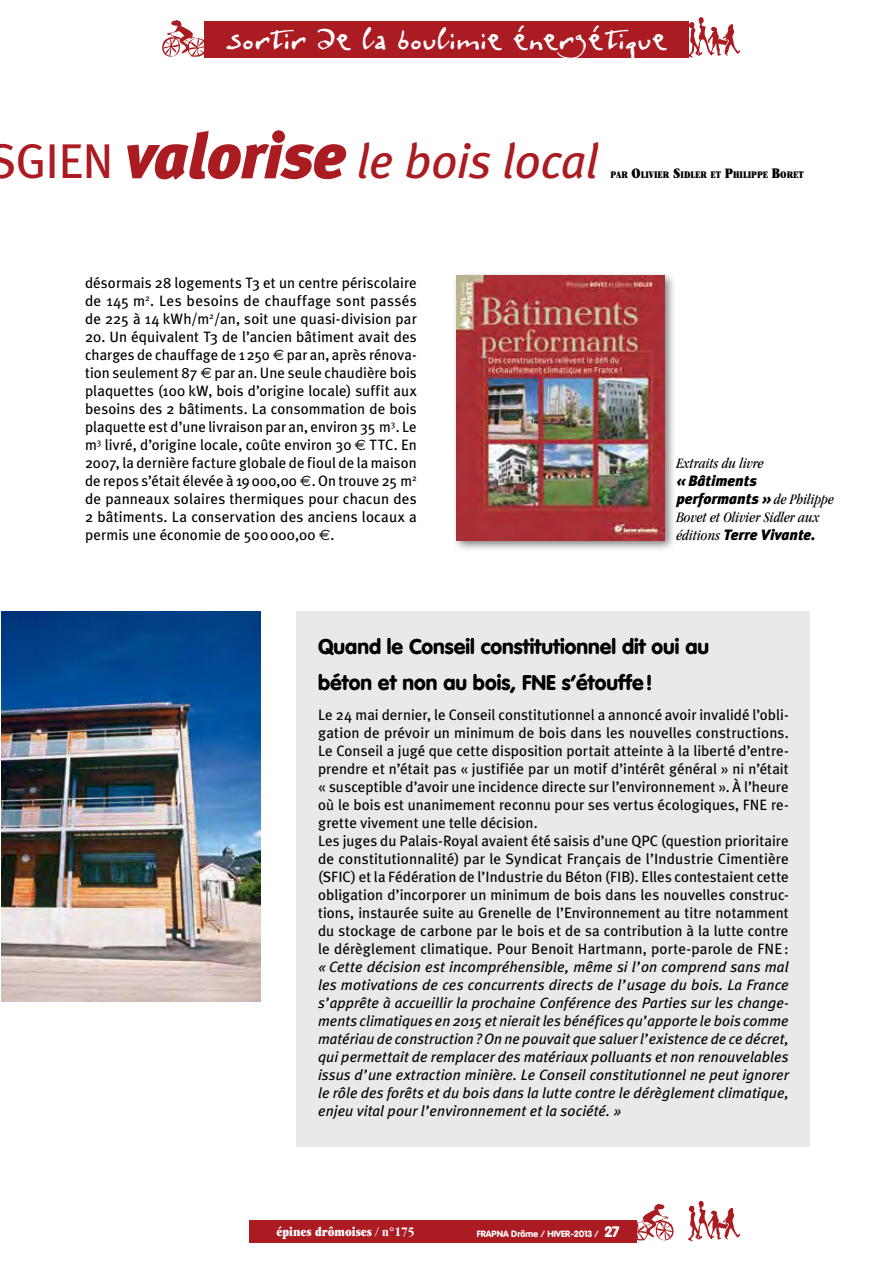
<style>
.page{position:relative;width:893px;height:1263px;background:#fff}
.page>*{position:absolute;margin:0;border:0;box-sizing:border-box;transform-origin:0 0}
.t1{font:italic 48.75px "Meta Plus";letter-spacing:-.01em;color:#ab1b22}
.t2{font:37.5px "Contrivance";color:#fff}
.t3{font:900 21px/36px "VAG Rounded";color:#000}
.t4{font:15px/18px "Meta Plus";letter-spacing:.005em;color:#000;text-align:justify}
.t5{font:italic 15px/18px "Meta Plus";letter-spacing:.005em;color:#000;text-align:justify}
.t6{font:italic 900 15px/18px "Meta Plus";color:#000}
.t7{font:italic condensed 15px "Garamond";letter-spacing:.005em;color:#000}
.t8{font:ultra-condensed 13.5px "Garamond";color:#fff}
.t9{font:ultra-condensed 10.5px "Garamond";color:#000}
.t10{font:900 9px "VAG Rounded";color:#fff}
.s1{font-style:normal}
.s2{font-weight:900;font-size:64.5px}
.s3{font-size:15px}
.s4{font-family:"Euro Sans"}
.s5{font-family:"Garamond";font-weight:400;font-stretch:condensed}
.s6{font-weight:300;font-stretch:condensed}
.s7{font-weight:700;font-stretch:condensed}
</style>
<div class="page">
<div style="left:249px;top:1221px;width:387px;height:22px;background:#ab1b22"></div>
<div style="left:204px;top:21px;width:485px;height:37px;background:#ab1b22"></div>
<svg style="left:162px;top:20px;width:42px;height:38px"></svg>
<svg style="left:628px;top:1204px;width:45px;height:39px"></svg>
<svg style="left:689px;top:17px;width:51px;height:41px"></svg>
<svg style="left:688px;top:1201px;width:52px;height:40px"></svg>
<div style="left:297px;top:612px;width:513px;height:535px;background:#e9e9ea"></div>
<div style="left:452px;top:271px;width:225px;height:281px;background:#000;opacity:.5"></div>
<img style="left:456px;top:275px;width:208px;height:265px">
<img style="left:1px;top:612px;width:260px;height:390px">
<h2 class="t2" style="left:225px;top:14px;width:444px">sortir de la boulimie énergétique</h2>
<h1 class="t1" style="left:-12px;top:133px;width:611px"><span class="s1">SGIEN</span> <span class="s2">valorise</span> le bois local</h1>
<p class="t9" style="left:610px;top:171px;width:194px">PAR <span class="s3">O</span>LIVIER <span class="s3">S</span>IDLER ET <span class="s3">P</span>HILIPPE <span class="s3">B</span>ORET</p>
<p class="t4" style="left:85px;top:274px;width:333px">désormais 28 logements T3 et un centre périscolaire de 145 m<sup>2</sup>. Les besoins de chauffage sont passés de 225 à 14 kWh/m<sup>2</sup>/an, soit une quasi-division par</p>
<p class="t4" style="left:85px;top:328px;width:333px">20. Un équivalent T3 de l’ancien bâtiment avait des charges de chauffage de 1250 <span class="s4">€</span> par an, après rénova&shy;tion seulement 87 <span class="s4">€</span> par an. Une seule chaudière bois plaquettes (100 kW, bois d’origine locale) suffit aux besoins des 2 bâtiments. La consommation de bois plaquette est d’une livraison par an, environ 35 m<sup>3</sup>. Le m<sup>3</sup> livré, d’origine locale, coûte environ 30 <span class="s4">€</span> TTC. En 2007, la dernière facture globale de fioul de la maison de repos s’était élevée à 19000,00 <span class="s4">€</span>. On trouve 25 m<sup>2 </sup>de panneaux solaires thermiques pour chacun des 2 bâtiments. La conservation des anciens locaux a permis une économie de 500000,00 <span class="s4">€</span>.</p>
<p class="t7" style="left:676px;top:458px;width:89px">Extraits du livre</p>
<p class="t6" style="left:676px;top:472px;width:159px">« Bâtiments performants » <span class="s5">de Philippe</span></p>
<p class="t7" style="left:676px;top:512px;width:144px">Bovet et Olivier Sidler aux</p>
<p class="t6" style="left:676px;top:526px;width:140px"><span class="s5">éditions</span> Terre Vivante.</p>
<h3 class="t3" style="left:318px;top:630px;width:392px">Quand le Conseil constitutionnel dit oui au béton et non au bois, FNE s’étouffe!</h3>
<p class="t4" style="left:318px;top:706px;width:472px;text-align:left">Le 24 mai dernier, le Conseil constitutionnel a annoncé avoir invalidé l’obli&shy;gation de prévoir un minimum de bois dans les nouvelles constructions.<br>Le Conseil a jugé que cette disposition portait atteinte à la liberté d’entre&shy;prendre et n’était pas « justifiée par un motif d’intérêt général » ni n’était « susceptible d’avoir une incidence directe sur l’environnement ». À l’heure où le bois est unanimement reconnu pour ses vertus écologiques, FNE re&shy;grette vivement une telle décision.<br>Les juges du Palais-Royal avaient été saisis d’une QPC (question prioritaire de constitutionnalité) par le Syndicat Français de l’Industrie Cimentière (SFIC) et la Fédération de l’Industrie du Béton (FIB). Elles contestaient cette obligation d’incorporer un minimum de bois dans les nouvelles construc&shy;tions, instaurée suite au Grenelle de l’Environnement au titre notamment du stockage de carbone par le bois et de sa contribution à la lutte contre le dérèglement climatique. Pour Benoit Hartmann, porte-parole de FNE :</p>
<p class="t5" style="left:318px;top:958px;width:472px">« Cette décision est incompréhensible, même si l’on comprend sans mal les motivations de ces concurrents directs de l’usage du bois. La France s’apprête à accueillir la prochaine Conférence des Parties sur les change&shy;ments climatiques en 2015 et nierait les bénéfices qu’apporte le bois comme matériau de construction? On ne pouvait que saluer l’existence de ce décret, qui permettait de remplacer des matériaux polluants et non renouvelables issus d’une extraction minière. Le Conseil constitutionnel ne peut ignorer le rôle des forêts et du bois dans la lutte contre le dérèglement climatique, enjeu vital pour l’environnement et la société. »</p>
<p class="t8" style="left:276px;top:1227px;width:140px">épines drômoises <span class="s6">/</span> <span class="s7">n°175</span></p>
<p class="t10" style="left:477px;top:1230px;width:144px">FRAPNA Drôme / HIVER-2013 / <span class="s3">27</span></p>
</div>
